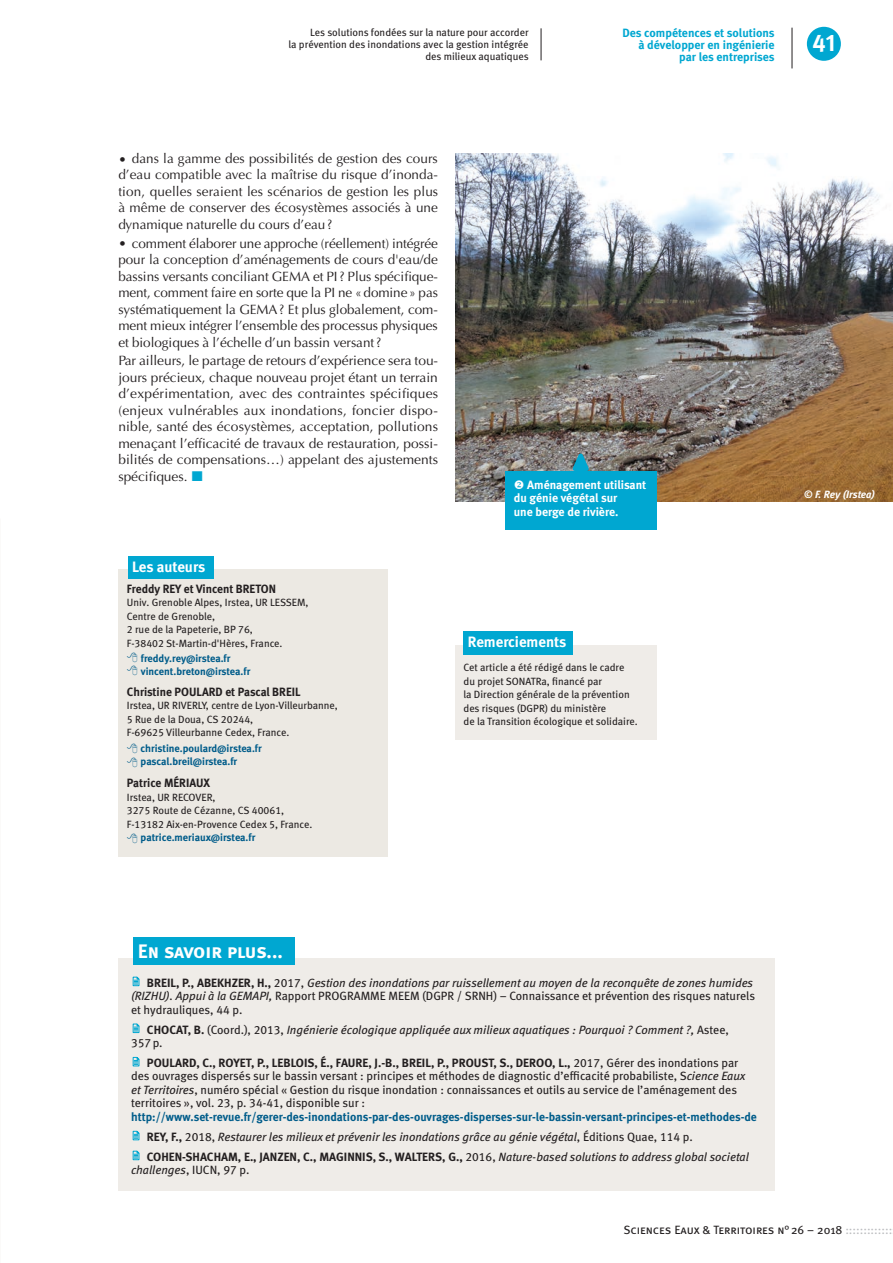
<style>
.page{position:relative;width:893px;height:1263px;background:#fff}
.page>*{position:absolute;margin:0;border:0;box-sizing:border-box;transform-origin:0 0}
.t1{font:24px "Meta Bold Caps Expert";color:#fff}
.t2{font:19.5px "Meta Bold LF Caps";letter-spacing:-.015em;color:#fff}
.contact-picto{font:15px "Meta Bold LF";color:#fff}
.t3{font:13.5px/16.5px "Optima";letter-spacing:-.005em;color:#231f20;text-align:justify}
.Hors_texte{font:12px/13.5px "Meta Book LF";color:#231f20}
.Hors_texte-2{font:italic 12px/13.5px "Meta Book LF";color:#231f20}
.t4{font:700 12px/12px "Meta";color:#00a7d1;text-align:right}
.légende{font:12px/13.5px "Meta Bold LF";color:#fff}
.t5{font:12px "Meta Book Caps";color:#231f20}
.contacts{font:12px "Meta Bold LF";color:#231f20}
.coordonnées{font:12px "Meta Bold LF";color:#231f20}
.coordonnées-2{font:10.5px/13.5px "Meta Book LF";color:#231f20}
.roulette_article{font:10.5px/12px "Meta Book LF";color:#231f20;text-align:right}
.contacts-2{font:10.5px/13.5px "Meta Book LF";color:#231f20}
.coordonnées-3{font:10.5px/13.5px "Meta Bold LF";letter-spacing:-.005em;color:#005c8a}
.contacts-3{font:10.5px/13.5px "Meta Bold LF";color:#005c8a}
.crédit_photo{font:italic 10.5px "Meta Bold LF";color:#fff}
.s1{font-family:"Meta Bold LF"}
.s2{font-style:italic}
.s3{font-family:"Meta Bold LF";font-style:normal}
.s4{font-style:normal}
.s5{font-family:"Meta Bold LF";color:#005c8a}
.s6{color:#bcbdc0}
</style>
<div class="page">
<div style="left:118px;top:569px;width:270px;height:288px;background:#ece9e3"></div>
<div style="left:128px;top:556px;width:86px;height:22px;background:#00a7d1"></div>
<div style="left:118px;top:958px;width:657px;height:233px;background:#efece8"></div>
<svg style="left:133px;top:976px;width:7px;height:10px"></svg>
<svg style="left:133px;top:1023px;width:7px;height:10px"></svg>
<svg style="left:133px;top:1057px;width:7px;height:9px"></svg>
<svg style="left:133px;top:1131px;width:7px;height:9px"></svg>
<svg style="left:133px;top:1150px;width:7px;height:10px"></svg>
<div style="left:134px;top:937px;width:161px;height:27px;background:#00a7d1"></div>
<hr style="left:541px;top:28px;width:1px;height:32px;background:#231f20">
<img style="left:455px;top:153px;width:438px;height:348px">
<div style="left:505px;top:471px;width:152px;height:58px;background:#00a7d1"></div>
<svg style="left:568px;top:445px;width:24px;height:26px"></svg>
<div style="left:455px;top:645px;width:202px;height:95px;background:#efece8"></div>
<div style="left:463px;top:631px;width:110px;height:24px;background:#00a7d1"></div>
<div style="left:807px;top:27px;width:34px;height:34px;background:#00a7d1;border-radius:50%"></div>
<hr style="left:792px;top:28px;width:1px;height:40px;background:#231f20">
<p class="roulette_article" style="left:289px;top:26px;width:242px">Les solutions fondées sur la nature pour accorder<br>la prévention des inondations avec la gestion intégrée des milieux aquatiques</p>
<p class="t4" style="left:622px;top:27px;width:154px">Des compétences et solutions à développer en ingénierie par les entreprises</p>
<h1 class="t1" style="left:812px;top:28px;width:25px">41</h1>
<p class="t3" style="left:118px;top:150px;width:321px">• dans la gamme des possibilités de gestion des cours d’eau compatible avec la maîtrise du risque d’inonda&shy;tion, quelles seraient les scénarios de gestion les plus à même de conserver des écosystèmes associés à une dynamique naturelle du cours d’eau?</p>
<p class="t3" style="left:118px;top:235px;width:321px">• comment élaborer une approche (réellement) intégrée pour la conception d’aménagements de cours d'eau/de bassins versants conciliant GEMA et PI? Plus spécifique&shy;ment, comment faire en sorte que la PI ne «domine» pas systématiquement la GEMA? Et plus globalement, com&shy;ment mieux intégrer l’ensemble des processus physiques et biologiques à l’échelle d’un bassin versant?</p>
<p class="t3" style="left:118px;top:353px;width:321px">Par ailleurs, le partage de retours d’expérience sera tou&shy;jours précieux, chaque nouveau projet étant un terrain d’expérimentation, avec des contraintes spécifiques (enjeux vulnérables aux inondations, foncier dispo&shy;nible, santé des écosystèmes, acceptation, pollutions menaçant l’efficacité de travaux de restauration, possi&shy;bilités de compensations…) appelant des ajustements spécifiques.</p>
<p class="contact-picto" style="left:132px;top:558px;width:75px">Les auteurs</p>
<p class="coordonnées" style="left:127px;top:581px;width:151px">Freddy REY et Vincent BRETON</p>
<p class="coordonnées-2" style="left:127px;top:596px;width:183px">Univ. Grenoble Alpes, Irstea, UR LESSEM,<br>Centre de Grenoble,<br>2 rue de la Papeterie, BP 76,<br>F-38402 St-Martin-d'Hères, France.</p>
<p class="contacts-3" style="left:141px;top:651px;width:111px">freddy.rey@irstea.fr vincent.breton@irstea.fr</p>
<p class="contacts" style="left:127px;top:684px;width:175px">Christine POULARD et Pascal BREIL</p>
<p class="contacts-2" style="left:127px;top:699px;width:213px">Irstea, UR RIVERLY, centre de Lyon-Villeurbanne,<br>5 Rue de la Doua, CS 20244,<br>F-69625 Villeurbanne Cedex, France.</p>
<p class="coordonnées-3" style="left:141px;top:741px;width:123px">christine.poulard@irstea.fr pascal.breil@irstea.fr</p>
<p class="contacts" style="left:127px;top:776px;width:85px">Patrice MÉRIAUX</p>
<p class="coordonnées-2" style="left:127px;top:790px;width:90px">Irstea, UR RECOVER,</p>
<p class="coordonnées-2" style="left:127px;top:804px;width:159px">3275 Route de Cézanne, CS 40061,</p>
<p class="coordonnées-2" style="left:127px;top:817px;width:187px">F-13182 Aix-en-Provence Cedex 5, France.</p>
<p class="coordonnées-3" style="left:141px;top:831px;width:116px">patrice.meriaux@irstea.fr</p>
<p class="légende" style="left:514px;top:478px;width:134px">❖ Aménagement utilisant du génie végétal sur<br>une berge de rivière.</p>
<p class="contact-picto" style="left:468px;top:633px;width:100px">Remerciements</p>
<p class="coordonnées-2" style="left:463px;top:661px;width:162px">Cet article a été rédigé dans le cadre du projet SONATRa, financé par</p>
<p class="coordonnées-2" style="left:463px;top:688px;width:168px">la Direction générale de la prévention des risques (DGPR) du ministère</p>
<p class="coordonnées-2" style="left:463px;top:715px;width:176px">de la Transition écologique et solidaire.</p>
<p class="t2" style="left:138px;top:940px;width:146px">En savoir plus...</p>
<p class="Hors_texte" style="left:131px;top:976px;width:625px;text-indent:16px"><span class="s1">BREIL, P., ABEKHZER, H.,</span> 2017, <span class="s2">Gestion des inondations par ruissellement au moyen de la reconquête de zones humides (RIZHU). Appui à la GEMAPI,</span> Rapport PROGRAMME MEEM (DGPR / SRNH) – Connaissance et prévention des risques naturels et hydrauliques, 44 p.</p>
<p class="Hors_texte-2" style="left:131px;top:1022px;width:599px;text-indent:16px"><span class="s3">CHOCAT, B.</span> <span class="s4">(Coord.), 2013,</span> Ingénierie écologique appliquée aux milieux aquatiques : Pourquoi ? Comment ?, <span class="s4">Astee,<br>357p.</span></p>
<p class="Hors_texte" style="left:131px;top:1056px;width:627px;text-indent:16px"><span class="s1">POULARD, C., ROYET, P., LEBLOIS, É., FAURE, J.-B., BREIL, P., PROUST, S., DEROO, L.,</span> 2017, Gérer des inondations par des ouvrages dispersés sur le bassin versant : principes et méthodes de diagnostic d’efficacité probabiliste, S<span class="s2">cience Eaux et Territoires</span>, numéro spécial « Gestion du risque inondation : connaissances et outils au service de l’aménagement des territoires », vol. 23, p. 34-41, disponible sur : <span class="s5">http://www.set-revue.fr/gerer-des-inondations-par-des-ouvrages-disperses-sur-le-bassin-versant-principes-et-methodes-de</span></p>
<p class="Hors_texte-2" style="left:147px;top:1130px;width:547px"><span class="s3">REY, F.,</span> <span class="s4">2018,</span> Restaurer les milieux et prévenir les inondations grâce au génie végétal<span class="s4">, Éditions Quae, 114 p.</span></p>
<p class="Hors_texte-2" style="left:131px;top:1150px;width:619px;text-indent:16px"><span class="s3">COHEN-SHACHAM, E., JANZEN, C., MAGINNIS, S., WALTERS, G.,</span> <span class="s4">2016,</span> Nature-based solutions to address global societal challenges<span class="s4">, IUCN, 97 p.</span></p>
<p class="crédit_photo" style="left:804px;top:488px;width:73px">© F. Rey (Irstea)</p>
<p class="t5" style="left:623px;top:1223px;width:270px">Sciences Eaux &amp; Territoires n°26 – 2018 <span class="s6">:::::::::::::</span></p>
</div>
